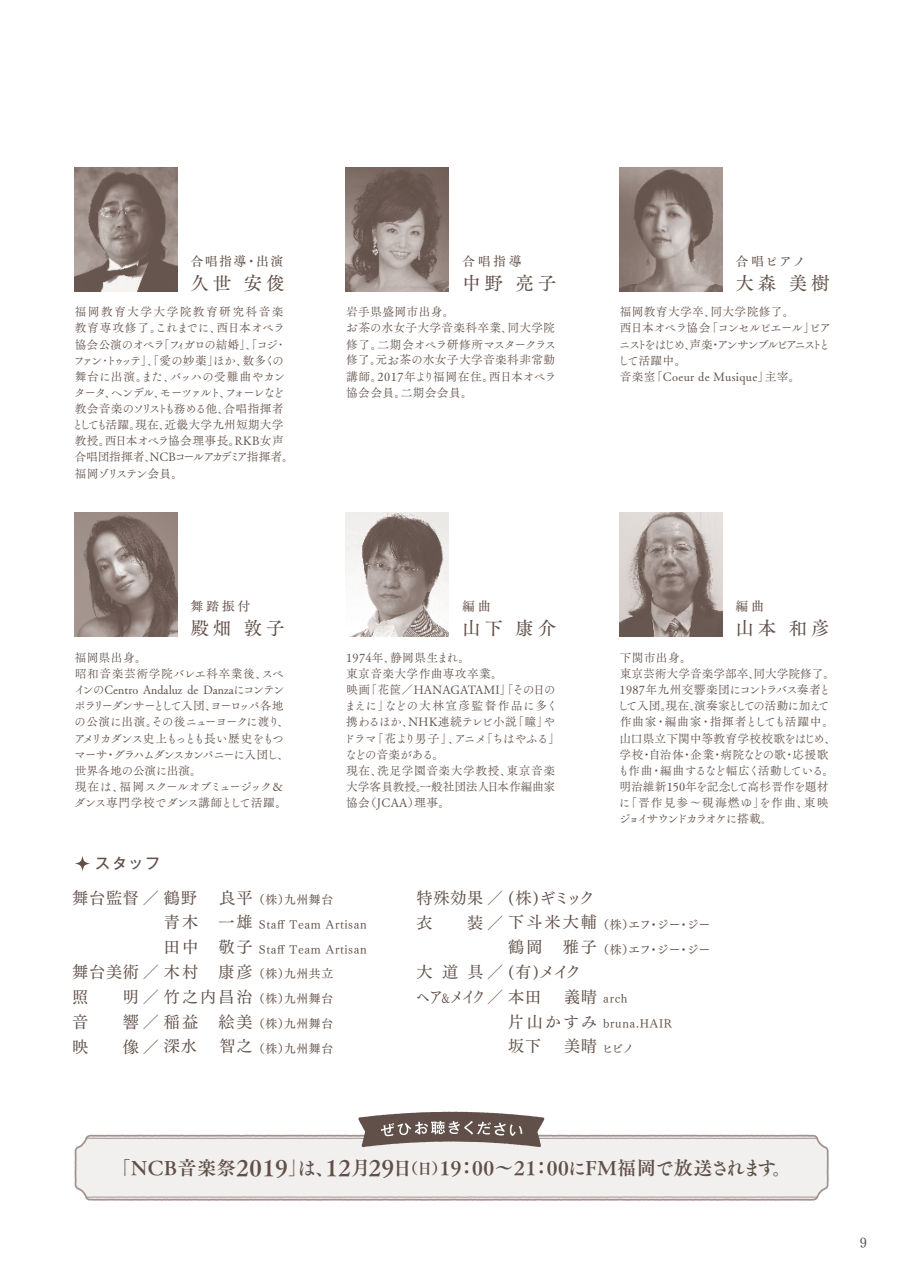
<style>
.page{position:relative;width:903px;height:1275px;background:#fff}
.page>*{position:absolute;margin:0;border:0;box-sizing:border-box;transform-origin:0 0}
.t1{font:19.25px "Tsuku A Old Min Pr 6 B";letter-spacing:.025em;color:#615049}
.t2{font:18.55px "Tsuku A Old Min Pr 6 M";letter-spacing:.2em;color:#615049}
.t3{font:16.1px/24.8px "Tsuku Min Pro M";letter-spacing:.05em;color:#615049;text-align:justify}
.t4{font:16.1px/25.2px "Tsuku Min Pro M";letter-spacing:-.08em;color:#615049}
.t5{font:500 14.88px "Gothic MB101 Pro";color:#615049}
.t6{font:13.65px "Tsuku Min Pro M";color:#615049}
.t7{font:12.95px "Tsuku A Old Min Pr 6 M";letter-spacing:.2em;color:#615049}
.t8{font:11.72px/16.1px "Tsuku A Old Min Pr 6 R";letter-spacing:-.025em;color:#615049}
.t9{font:11.72px/16.1px "Tsuku A Old Min Pr 6 R";letter-spacing:-.005em;color:#615049}
.t10{font:11.72px/16.1px "Tsuku A Old Min Pr 6 R";letter-spacing:-.055em;color:#615049}
.t11{font:11.72px/16.1px "Tsuku A Old Min Pr 6 R";letter-spacing:.025em;color:#615049}
.t12{font:11.72px/16.1px "Tsuku A Old Min Pr 6 R";letter-spacing:.02em;color:#615049}
.t13{font:11.72px/16.1px "Tsuku A Old Min Pr 6 R";letter-spacing:-.045em;color:#615049}
.t14{font:11.72px/24.8px "Tsuku Min Pro M";letter-spacing:.05em;color:#615049}
.t15{font:11.72px/24.8px "Tsuku Min Pro M";letter-spacing:-.02em;color:#615049}
.s1{font-size:12.95px}
.s2{font-size:12.42px}
.s3{font-size:22.05px}
.s4{font-size:15.4px}
</style>
<div class="page">
<img style="left:74px;top:167px;width:104px;height:124px">
<img style="left:346px;top:167px;width:103px;height:124px">
<img style="left:619px;top:167px;width:103px;height:124px">
<img style="left:619px;top:513px;width:103px;height:124px">
<img style="left:346px;top:513px;width:103px;height:124px">
<img style="left:74px;top:513px;width:104px;height:124px">
<svg style="left:75px;top:856px;width:15px;height:15px"></svg>
<svg style="left:75px;top:1138px;width:754px;height:63px;fill:#f2f0ef"></svg>
<svg style="left:85px;top:1196px;width:733px;height:2px"></svg>
<svg style="left:85px;top:1112px;width:733px;height:35px"></svg>
<p class="t7" style="left:191px;top:250px;width:94px">合唱指導・出演</p>
<h2 class="t2" style="left:191px;top:267px;width:96px">久世 安俊</h2>
<p class="t8" style="left:72px;top:303px;width:224px">福岡教育大学大学院教育研究科音楽教育専攻修了。これまでに、西日本オペラ協会公演のオペラ「フィガロの結婚」、「コジ･ファン･トゥッテ」、「愛の妙薬」ほか、数多くの舞台に出演。また、バッハの受難曲やカンタータ、ヘンデル、モーツァルト、フォーレなど教会音楽のソリストも務める他、合唱指揮者としても活躍。現在、近畿大学九州短期大学教授。西日本オペラ協会理事長。RKB女声合唱団指揮者、NCBコールアカデミア指揮者。福岡ゾリステン会員。</p>
<p class="t7" style="left:462px;top:250px;width:61px">合唱指導</p>
<h2 class="t2" style="left:462px;top:267px;width:96px">中野 亮子</h2>
<p class="t12" style="left:345px;top:303px;width:212px">岩手県盛岡市出身。<br><span class="s1">お</span>茶の水女子大学音楽科卒業、同大学院修了。二期会オペラ研修所マスタークラス修了。元<span class="s1">お</span>茶の水女子大学音楽科非常勤講師。2017年より福岡在住。西日本オペラ協会会員。二期会会員。</p>
<p class="t7" style="left:735px;top:250px;width:72px">合唱ピアノ</p>
<h2 class="t2" style="left:735px;top:267px;width:96px">大森 美樹</h2>
<p class="t13" style="left:618px;top:303px;width:215px">福岡教育大学卒、同大学院修了。<br>西日本オペラ協会「コンセルピエール」ピアニストをはじめ、声楽・アンサンブルピアニストとして活躍中。<br>音楽室「Coeur de Musique」主宰。</p>
<p class="t7" style="left:191px;top:595px;width:61px">舞踏振付</p>
<h2 class="t2" style="left:191px;top:612px;width:96px">殿畑 敦子</h2>
<p class="t10" style="left:74px;top:649px;width:217px">福岡県出身。<br>昭和音楽芸術学院バレエ科卒業後、スペインのCentro Andaluz de Danzaにコンテンポラリーダンサーとして入団、ヨーロッパ各地の公演に出演。その後ニューヨークに渡り、アメリカダンス史上もっとも長い歴史をもつマーサ・グラハムダンスカンパニーに入団し、世界各地の公演に出演。<br>現在は、福岡スクールオブミュージック＆ダンス専門学校でダンス講師として活躍。</p>
<p class="t5" style="left:95px;top:851px;width:66px">スタッフ</p>
<p class="t7" style="left:462px;top:595px;width:30px">編曲</p>
<h2 class="t2" style="left:462px;top:612px;width:96px">山下 康介</h2>
<p class="t11" style="left:344px;top:649px;width:218px">1974年、静岡県生まれ。<br>東京音楽大学作曲専攻卒業。<br>映画「花筐／HANAGATAMI」「その日のまえに」などの大林宣彦監督作品に多く携わるほか、NHK連続テレビ小説「瞳」やドラマ「花より男子」、アニメ「ちはやふる」などの音楽がある。<br>現在、洗足学園音楽大学教授、東京音楽大学客員教授。一般社団法人日本作編曲家協会（JCAA）理事。</p>
<p class="t7" style="left:735px;top:595px;width:30px">編曲</p>
<h2 class="t2" style="left:735px;top:612px;width:96px">山本 和彦</h2>
<p class="t9" style="left:617px;top:649px;width:220px">下関市出身。<br>東京芸術大学音楽学部卒、同大学院修了。<br>1987年九州交響楽団にコントラバス奏者として入団。現在、演奏家としての活動に加えて作曲家・編曲家・指揮者としても活躍中。山口県立下関中等教育学校校歌をはじめ、学校・自治体・企業・病院などの歌・応援歌も作曲・編曲するなど幅広く活動している。明治維新150年を記念して高杉晋作を題材に｢晋作見参～硯海燃ゆ｣を作曲、東映ジョイサウンドカラオケに搭載｡</p>
<h3 class="t3" style="left:72px;top:883px;width:126px">舞台監督／鶴野</h3>
<h3 class="t3" style="left:164px;top:883px;width:90px;text-indent:56px">良平青木　一雄田中　敬子</h3>
<p class="t14" style="left:253px;top:886px;width:82px">（株）九州舞台</p>
<p class="t14" style="left:259px;top:910px;width:110px">Staff Team Artisan</p>
<p class="t14" style="left:259px;top:935px;width:110px">Staff Team Artisan</p>
<p class="t14" style="left:253px;top:960px;width:82px">（株）九州共立</p>
<p class="t14" style="left:253px;top:985px;width:82px">（株）九州舞台</p>
<p class="t14" style="left:253px;top:1010px;width:82px">（株）九州舞台</p>
<p class="t14" style="left:253px;top:1034px;width:82px">（株）九州舞台</p>
<h3 class="t3" style="left:72px;top:958px;width:182px">舞台美術／木村　康彦照　　明／竹之内昌治音　　響／稲益　絵美映　　像／深水</h3>
<h3 class="t3" style="left:220px;top:1032px;width:35px">智之</h3>
<h3 class="t3" style="left:416px;top:883px;width:182px">特殊効果／ (株)ギミック衣　　装／下斗米大輔</h3>
<h3 class="t4" style="left:416px;top:957px;width:167px">大道具／ (有)メイクヘア<span class="s2">＆</span>メイク／本田</h3>
<p class="t15" style="left:597px;top:910px;width:114px">（株）エフ・ジー・ジー（株）エフ・ジー・ジー</p>
<p class="t14" style="left:602px;top:985px;width:71px">arch bruna.HAIRヒビノ</p>
<h3 class="t3" style="left:508px;top:933px;width:90px">鶴岡　雅子</h3>
<h3 class="t3" style="left:508px;top:982px;width:91px;text-indent:56px">義晴片山かすみ坂下</h3>
<h3 class="t3" style="left:564px;top:1032px;width:35px">美晴</h3>
<h1 class="t1" style="left:112px;top:1150px;width:681px">「NCB音楽祭<span class="s3">2019</span>」は、<span class="s3">12</span>月<span class="s3">29</span>日<span class="s4">（日）</span>19：00～21：00にFM福岡で放送されます。</h1>
<p class="t6" style="left:860px;top:1231px;width:9px">9</p>
</div>
